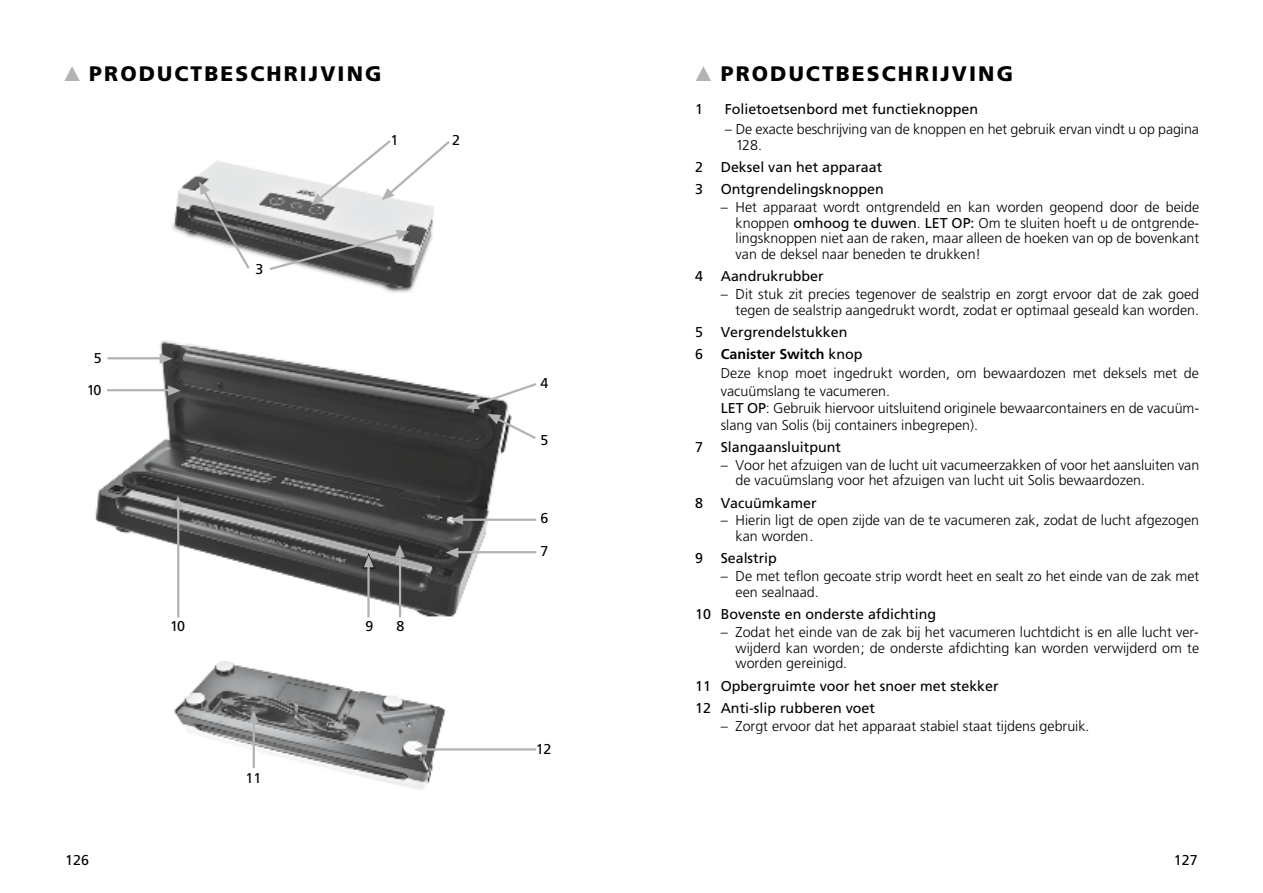
<style>
.page{position:relative;width:1263px;height:893px;background:#fff}
.page>*{position:absolute;margin:0;border:0;box-sizing:border-box;transform-origin:0 0}
.t1{font:900 21px "Frutiger";letter-spacing:.1em;color:#000}
.t2{font:300 14.25px/15.8px "Frutiger";color:#000}
.t3{font:14.25px/22.2px "Frutiger";color:#000}
.s1{color:#b1b3b4}
.s2{font-weight:400}
.s3{font-weight:700}
</style>
<div class="page">
<img style="left:172px;top:161px;width:262px;height:132px">
<img style="left:174px;top:661px;width:272px;height:129px">
<hr style="left:253px;top:721px;width:2px;height:47px;background:#b1b3b4">
<div style="left:255px;top:263px;width:15px;height:18px;background:#fff"></div>
<div style="left:245px;top:772px;width:21px;height:18px;background:#fff"></div>
<img style="left:95px;top:340px;width:423px;height:278px">
<hr style="left:367px;top:565px;width:3px;height:52px;background:#b1b3b4">
<hr style="left:177px;top:507px;width:2px;height:110px;background:#b1b3b4">
<div style="left:94px;top:352px;width:14px;height:18px;background:#fff"></div>
<hr style="left:108px;top:357px;width:54px;height:2px;background:#b1b3b4">
<hr style="left:461px;top:519px;width:75px;height:2px;background:#b1b3b4">
<hr style="left:456px;top:551px;width:80px;height:2px;background:#b1b3b4">
<hr style="left:399px;top:555px;width:2px;height:62px;background:#b1b3b4">
<hr style="left:107px;top:389px;width:63px;height:2px;background:#b1b3b4">
<hr style="left:425px;top:748px;width:111px;height:3px;background:#b1b3b4">
<svg style="left:249px;top:710px;width:10px;height:13px"></svg>
<svg style="left:308px;top:140px;width:142px;height:70px"></svg>
<svg style="left:195px;top:179px;width:57px;height:92px"></svg>
<svg style="left:267px;top:227px;width:144px;height:45px;background:#848585"></svg>
<svg style="left:361px;top:551px;width:15px;height:19px"></svg>
<svg style="left:173px;top:496px;width:10px;height:13px"></svg>
<svg style="left:159px;top:353px;width:13px;height:10px"></svg>
<svg style="left:451px;top:515px;width:13px;height:10px"></svg>
<svg style="left:395px;top:545px;width:10px;height:12px"></svg>
<svg style="left:446px;top:547px;width:13px;height:10px"></svg>
<svg style="left:464px;top:381px;width:73px;height:60px"></svg>
<svg style="left:168px;top:385px;width:13px;height:10px"></svg>
<svg style="left:414px;top:744px;width:13px;height:11px"></svg>
<h1 class="t1" style="left:64px;top:63px;width:319px"><span class="s1">▲</span> PRODUCTBESCHRIJVING</h1>
<p class="t3" style="left:391px;top:129px;width:9px">1</p>
<p class="t3" style="left:94px;top:348px;width:9px">5</p>
<p class="t3" style="left:87px;top:379px;width:16px">10</p>
<p class="t3" style="left:255px;top:259px;width:9px">3</p>
<p class="t3" style="left:452px;top:129px;width:9px">2</p>
<p class="t3" style="left:65px;top:850px;width:25px">126</p>
<p class="t3" style="left:170px;top:615px;width:16px">10</p>
<p class="t3" style="left:245px;top:767px;width:17px">11</p>
<p class="t3" style="left:365px;top:615px;width:9px">9</p>
<p class="t3" style="left:396px;top:615px;width:9px">8</p>
<p class="t3" style="left:541px;top:373px;width:9px">4</p>
<p class="t3" style="left:541px;top:430px;width:9px">5</p>
<p class="t3" style="left:541px;top:508px;width:9px">6</p>
<p class="t3" style="left:541px;top:540px;width:9px">7</p>
<p class="t3" style="left:536px;top:739px;width:17px">12</p>
<h1 class="t1" style="left:695px;top:63px;width:319px"><span class="s1">▲</span> PRODUCTBESCHRIJVING</h1>
<p class="t3" style="left:695px;top:98px;width:9px">1</p>
<p class="t3" style="left:725px;top:98px;width:255px">Folietoetsenbord met functieknoppen</p>
<p class="t2" style="left:736px;top:122px;width:465px;text-indent:-11px">– De exacte beschrijving van de knoppen en het gebruik ervan vindt u op pagina<br>128.</p>
<p class="t3" style="left:695px;top:156px;width:190px">2 Deksel van het apparaat<br>3 Ontgrendelingsknoppen</p>
<p class="t2" style="left:736px;top:200px;width:465px;text-align:justify;text-indent:-15px">– Het apparaat wordt ontgrendeld en kan worden geopend door de beide knoppen <span class="s2">omhoog te duwen</span>. <span class="s2">LET OP:</span> Om te sluiten hoeft u de ontgrende&shy;lingsknoppen niet aan de raken, maar alleen de hoeken van op de bovenkant van de deksel naar beneden te drukken!</p>
<p class="t3" style="left:695px;top:266px;width:130px">4 Aandrukrubber</p>
<p class="t2" style="left:721px;top:287px;width:480px;text-align:right">– Dit stuk zit precies tegenover de sealstrip en zorgt ervoor dat de zak goed tegen de sealstrip aangedrukt wordt, zodat er optimaal geseald kan worden.</p>
<p class="t3" style="left:695px;top:321px;width:169px">5 Vergrendelstukken<br>6 <span class="s3">Canister Switch</span> knop</p>
<p class="t2" style="left:721px;top:365px;width:480px;line-height:17.1px">Deze knop moet ingedrukt worden, om bewaardozen met deksels met de vacuümslang te vacumeren.<br><span class="s2">LET OP</span>: Gebruik hiervoor uitsluitend originele bewaarcontainers en de vacuüm&shy;slang van Solis (bij containers inbegrepen).</p>
<p class="t3" style="left:695px;top:436px;width:147px">7 Slangaansluitpunt</p>
<p class="t2" style="left:736px;top:457px;width:465px;text-indent:-15px">– Voor het afzuigen van de lucht uit vacumeerzakken of voor het aansluiten van de vacuümslang voor het afzuigen van lucht uit Solis bewaardozen.</p>
<p class="t3" style="left:695px;top:492px;width:123px">8 Vacuümkamer</p>
<p class="t2" style="left:736px;top:513px;width:465px;text-indent:-15px">– Hierin ligt de open zijde van de te vacumeren zak, zodat de lucht afgezogen kan worden.</p>
<p class="t3" style="left:695px;top:548px;width:83px">9 Sealstrip</p>
<p class="t2" style="left:736px;top:569px;width:465px;text-indent:-15px">– De met teflon gecoate strip wordt heet en sealt zo het einde van de zak met een sealnaad.</p>
<p class="t3" style="left:695px;top:603px;width:242px">10 Bovenste en onderste afdichting</p>
<p class="t2" style="left:735px;top:625px;width:465px;text-align:justify;text-indent:-15px">– Zodat het einde van de zak bij het vacumeren luchtdicht is en alle lucht ver&shy;wijderd kan worden; de onderste afdichting kan worden verwijderd om te worden gereinigd.</p>
<p class="t3" style="left:695px;top:675px;width:305px">11 Opbergruimte voor het snoer met stekker<br>12 Anti-slip rubberen voet</p>
<p class="t2" style="left:721px;top:718px;width:370px">– Zorgt ervoor dat het apparaat stabiel staat tijdens gebruik.</p>
<p class="t3" style="left:1174px;top:850px;width:25px">127</p>
</div>
